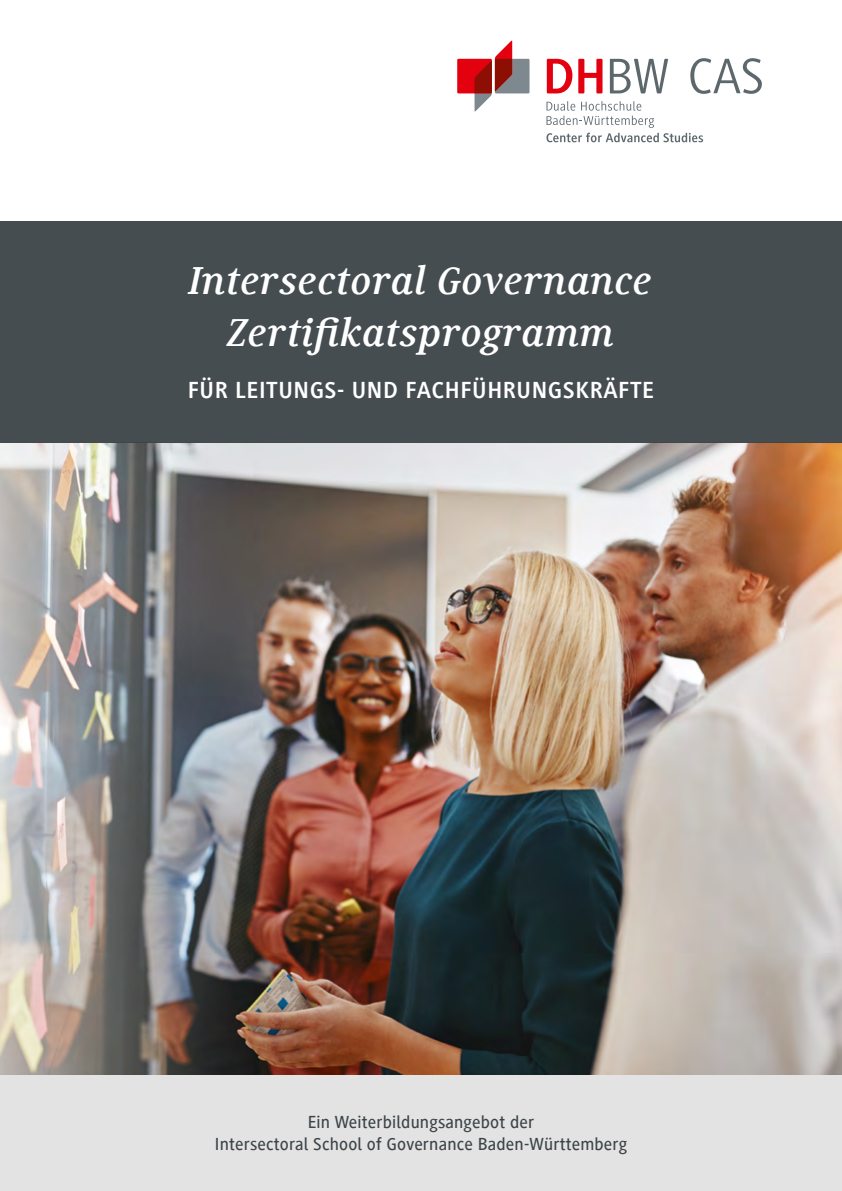
<style>
.page{position:relative;width:842px;height:1191px;background:#fff}
.page>*{position:absolute;margin:0;border:0;box-sizing:border-box;transform-origin:0 0}
.t1{font:italic 700 40px/52px "Generis Serif Com";letter-spacing:.01em;color:#fff;text-align:center}
.t2{font:700 24px "Generis Sans Com";letter-spacing:.025em;color:#fff}
.t3{font:500 18px/22px "Generis Sans Com";letter-spacing:.01em;color:#3c4448;text-align:center}
</style>
<div class="page">
<img style="left:0;top:442px;width:842px;height:633px">
<div style="left:0;top:1075px;width:842px;height:116px;background:#e3e3e3"></div>
<div style="left:0;top:221px;width:842px;height:221px;background:#454d51"></div>
<svg style="left:690px;top:58px;width:72px;height:36px"></svg>
<svg style="left:546px;top:101px;width:157px;height:41px"></svg>
<div style="left:457px;top:59px;width:35px;height:34px;background:#e3000f"></div>
<svg style="left:474px;top:40px;width:55px;height:71px"></svg>
<svg style="left:547px;top:59px;width:25px;height:34px"></svg>
<svg style="left:578px;top:59px;width:24px;height:34px"></svg>
<svg style="left:610px;top:59px;width:58px;height:34px"></svg>
<h1 class="t1" style="left:189px;top:255px;width:465px">Intersectoral Governance<br>Zertifikatsprogramm</h1>
<h2 class="t2" style="left:188px;top:377px;width:468px">FÜR LEITUNGS- UND FACHFÜHRUNGSKRÄFTE</h2>
<p class="t3" style="left:215px;top:1111px;width:414px">Ein Weiterbildungsangebot der<br>Intersectoral School of Governance Baden-Württemberg</p>
</div>
